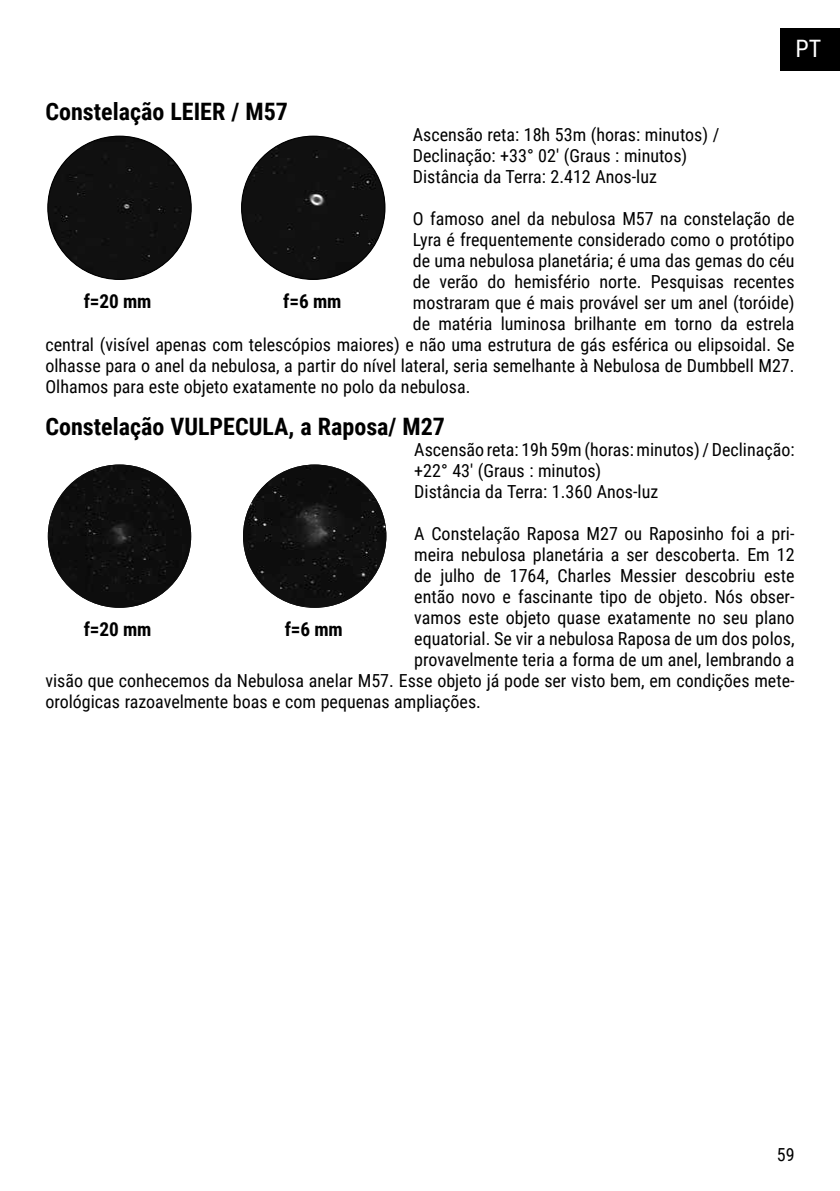
<style>
.page{position:relative;width:840px;height:1191px;background:#fff}
.page>*{position:absolute;margin:0;border:0;box-sizing:border-box;transform-origin:0 0}
.t1{font:700 24px "Roboto Condensed";color:#000}
.t2{font:24px "Roboto Condensed";color:#fff}
.t3{font:700 19.2px "Roboto Condensed";letter-spacing:-.005em;color:#000}
.t4{font:18px/21px "Roboto Condensed";color:#000}
</style>
<div class="page">
<div style="left:780px;top:28px;width:59px;height:43px;background:#000"></div>
<div style="left:48px;top:136px;width:143px;height:143px;background:#101010;border-radius:72px"></div>
<div style="left:241px;top:136px;width:144px;height:143px;background:#101010;border-radius:72px"></div>
<div style="left:48px;top:464px;width:143px;height:144px;background:#0d0d0d;border-radius:72px"></div>
<img style="left:243px;top:464px;width:143px;height:144px;border-radius:72px">
<h1 class="t2" style="left:795px;top:31px;width:27px">PT</h1>
<h1 class="t1" style="left:45px;top:95px;width:244px">Constelação LEIER / M57</h1>
<p class="t4" style="left:412px;top:123px;width:308px">Ascensão reta: 18h 53m (horas: minutos) /<br>Declinação: +33° 02' (Graus : minutos)<br>Distância da Terra: 2.412 Anos-luz</p>
<p class="t4" style="left:412px;top:207px;width:383px">O famoso anel da nebulosa M57 na constelação de</p>
<p class="t4" style="left:412px;top:228px;width:383px">Lyra é frequentemente considerado como o protótipo</p>
<p class="t4" style="left:412px;top:250px;width:383px">de uma nebulosa planetária; é uma das gemas do céu</p>
<p class="t4" style="left:412px;top:271px;width:383px">de verão do hemisfério norte. Pesquisas recentes</p>
<p class="t4" style="left:412px;top:292px;width:383px">mostraram que é mais provável ser um anel (toróide)</p>
<p class="t4" style="left:412px;top:313px;width:383px">de matéria luminosa brilhante em torno da estrela</p>
<p class="t4" style="left:45px;top:334px;width:750px">central (visível apenas com telescópios maiores) e não uma estrutura de gás esférica ou elipsoidal. Se</p>
<p class="t4" style="left:45px;top:355px;width:750px">olhasse para o anel da nebulosa, a partir do nível lateral, seria semelhante à Nebulosa de Dumbbell M27.</p>
<p class="t4" style="left:45px;top:376px;width:426px">Olhamos para este objeto exatamente no polo da nebulosa.</p>
<h1 class="t1" style="left:45px;top:410px;width:401px">Constelação VULPECULA, a Raposa/ M27</h1>
<p class="t3" style="left:84px;top:288px;width:69px">f=20 mm</p>
<p class="t3" style="left:283px;top:288px;width:60px">f=6 mm</p>
<p class="t4" style="left:414px;top:438px;width:381px">Ascensão reta: 19h 59m (horas: minutos) / Declinação: +22° 43' (Graus : minutos)<br>Distância da Terra: 1.360 Anos-luz</p>
<p class="t4" style="left:414px;top:522px;width:381px">A Constelação Raposa M27 ou Raposinho foi a pri-</p>
<p class="t4" style="left:414px;top:543px;width:381px">meira nebulosa planetária a ser descoberta. Em 12</p>
<p class="t4" style="left:414px;top:565px;width:381px">de julho de 1764, Charles Messier descobriu este</p>
<p class="t4" style="left:414px;top:586px;width:381px">então novo e fascinante tipo de objeto. Nós obser-</p>
<p class="t4" style="left:414px;top:607px;width:381px">vamos este objeto quase exatamente no seu plano</p>
<p class="t4" style="left:414px;top:628px;width:381px">equatorial. Se vir a nebulosa Raposa de um dos polos,</p>
<p class="t4" style="left:414px;top:649px;width:381px">provavelmente teria a forma de um anel, lembrando a</p>
<p class="t4" style="left:45px;top:670px;width:750px">visão que conhecemos da Nebulosa anelar M57. Esse objeto já pode ser visto bem, em condições mete-</p>
<p class="t4" style="left:45px;top:691px;width:437px">orológicas razoavelmente boas e com pequenas ampliações.</p>
<p class="t3" style="left:84px;top:615px;width:69px">f=20 mm</p>
<p class="t3" style="left:284px;top:615px;width:60px">f=6 mm</p>
<p class="t4" style="left:776px;top:1143px;width:19px">59</p>
</div>
